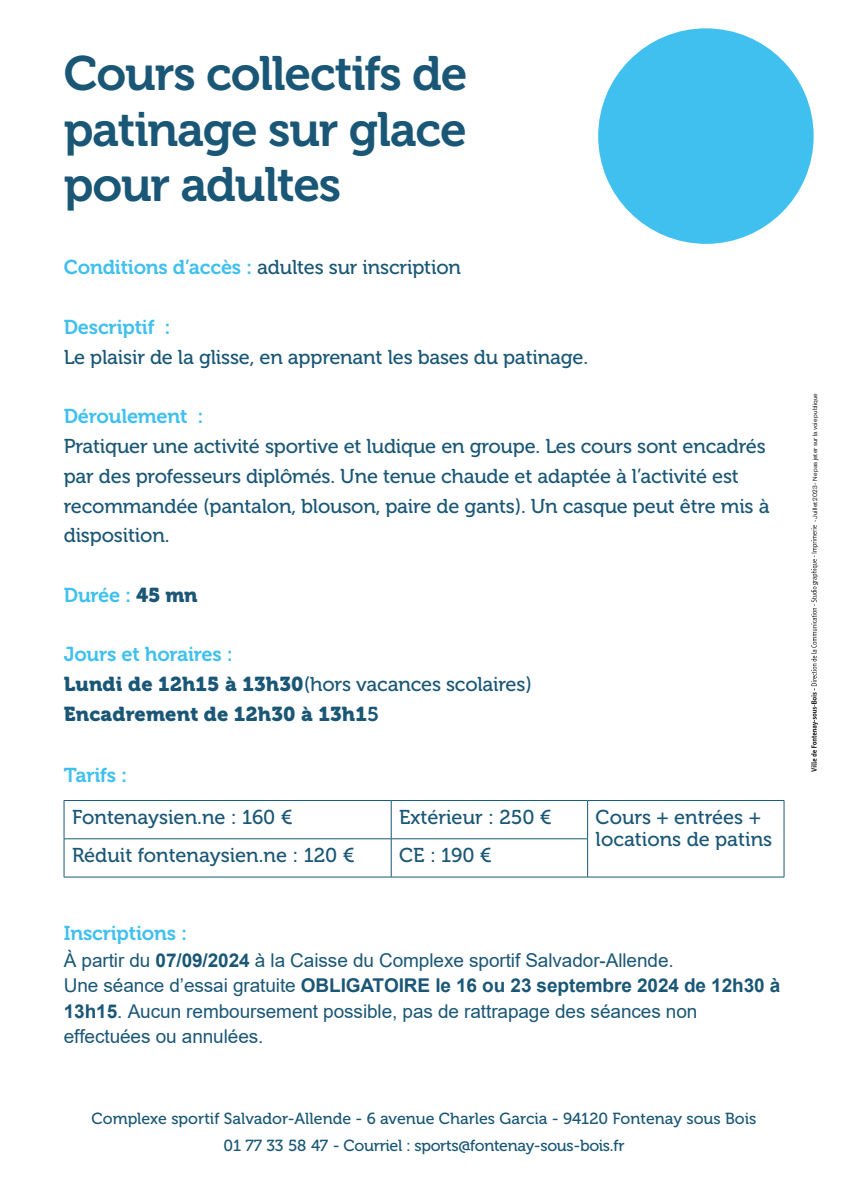
<style>
.page{position:relative;width:842px;height:1191px;background:#fff}
.page>*{position:absolute;margin:0;border:0;box-sizing:border-box;transform-origin:0 0}
.t1{font:48px/55.8px "Museo 700";letter-spacing:-.025em;color:#1a5776;text-align:justify}
.t2{font:20px/29.8px "Museo 500";letter-spacing:-.01em;color:#1a5776}
.t3{font:20px "Museo 700";letter-spacing:-.01em;color:#3fc0ef}
.t4{font:20px "Museo 900";letter-spacing:.01em;color:#1a5776}
.t5{font:19px/25.4px "Arial";letter-spacing:-.005em;color:#1a5776}
.t6{font:16px/27.8px "Museo 500";color:#1a5776;text-align:center}
.t7{font:7px "Founders Grotesk";color:#231f20}
.s1{font-family:"Museo 700";color:#3fc0ef}
.s2{font-family:"Museo 900";color:#1a5776}
.s3{font-family:"Museo 900"}
.s4{font-family:"Museo 700"}
.s5{font-weight:700}
</style>
<div class="page">
<div style="left:598px;top:28px;width:216px;height:216px;background:#3fc0ef;border-radius:50%"></div>
<hr style="left:64px;top:800px;width:1px;height:38px;background:#1a5776">
<hr style="left:64px;top:839px;width:1px;height:37px;background:#1a5776">
<hr style="left:64px;top:800px;width:327px;height:1px;background:#1a5776">
<hr style="left:391px;top:800px;width:197px;height:1px;background:#1a5776">
<hr style="left:588px;top:800px;width:196px;height:1px;background:#1a5776">
<hr style="left:391px;top:800px;width:1px;height:38px;background:#1a5776">
<hr style="left:587px;top:800px;width:1px;height:38px;background:#1a5776">
<hr style="left:784px;top:800px;width:1px;height:38px;background:#1a5776">
<hr style="left:391px;top:839px;width:1px;height:37px;background:#1a5776">
<hr style="left:587px;top:839px;width:1px;height:37px;background:#1a5776">
<hr style="left:784px;top:838px;width:1px;height:38px;background:#1a5776">
<hr style="left:64px;top:838px;width:327px;height:1px;background:#1a5776">
<hr style="left:391px;top:838px;width:197px;height:1px;background:#1a5776">
<hr style="left:64px;top:876px;width:327px;height:1px;background:#1a5776">
<hr style="left:391px;top:876px;width:197px;height:1px;background:#1a5776">
<hr style="left:588px;top:876px;width:196px;height:1px;background:#1a5776">
<img style="left:811px;top:525px;width:8px;height:247px">
<h1 class="t1" style="left:64px;top:46px;width:405px">Cours collectifs de patinage sur glace pour adultes</h1>
<p class="t2" style="left:64px;top:253px;width:399px"><span class="s1">Conditions d’accès :</span> adultes sur inscription</p>
<p class="t3" style="left:64px;top:316px;width:108px">Descriptif :</p>
<p class="t2" style="left:64px;top:342px;width:526px">Le plaisir de la glisse, en apprenant les bases du patinage.</p>
<p class="t3" style="left:64px;top:405px;width:141px">Déroulement :</p>
<p class="t2" style="left:64px;top:431px;width:707px">Pratiquer une activité sportive et ludique en groupe. Les cours sont encadrés par des professeurs diplômés. Une tenue chaude et adaptée à l’activité est recommandée (pantalon, blouson, paire de gants). Un casque peut être mis à disposition.</p>
<p class="t3" style="left:64px;top:584px;width:135px">Durée : <span class="s2">45 mn</span></p>
<p class="t3" style="left:64px;top:643px;width:170px">Jours et horaires :</p>
<p class="t2" style="left:64px;top:669px;width:470px"><span class="s3">Lundi de 12h15 à 13h30</span>(hors vacances scolaires)</p>
<p class="t4" style="left:64px;top:702px;width:317px">Encadrement de 12h30 à 13h1<span class="s4">5</span></p>
<p class="t3" style="left:64px;top:764px;width:65px">Tarifs :</p>
<p class="t2" style="left:72px;top:802px;width:222px">Fontenaysien.ne : 160 €</p>
<p class="t2" style="left:399px;top:802px;width:154px">Extérieur : 250 €</p>
<p class="t2" style="left:596px;top:806px;width:178px;line-height:22px">Cours + entrées + locations de patins</p>
<p class="t2" style="left:72px;top:840px;width:284px">Réduit fontenaysien.ne : 120 €</p>
<p class="t2" style="left:399px;top:840px;width:94px">CE : 190 €</p>
<p class="t3" style="left:64px;top:922px;width:125px">Inscriptions :</p>
<p class="t5" style="left:64px;top:947px;width:718px">À partir du <span class="s5">07/09/2024</span> à la Caisse du Complexe sportif Salvador-Allende.<br>Une séance d’essai gratuite <span class="s5">OBLIGATOIRE le 16 ou 23 septembre 2024 de 12h30 à 13h15</span>. Aucun remboursement possible, pas de rattrapage des séances non effectuées ou annulées.</p>
<p class="t6" style="left:92px;top:1104px;width:666px">Complexe sportif Salvador-Allende - 6 avenue Charles Garcia - 94120 Fontenay sous Bois<br>01 77 33 58 47 - Courriel : sports@fontenay-sous-bois.fr</p>
<p class="t7" style="left:811px;top:522px;width:130px;rotate:-90deg">- Juillet 2023 - Ne pas jeter sur la voie publique</p>
</div>
